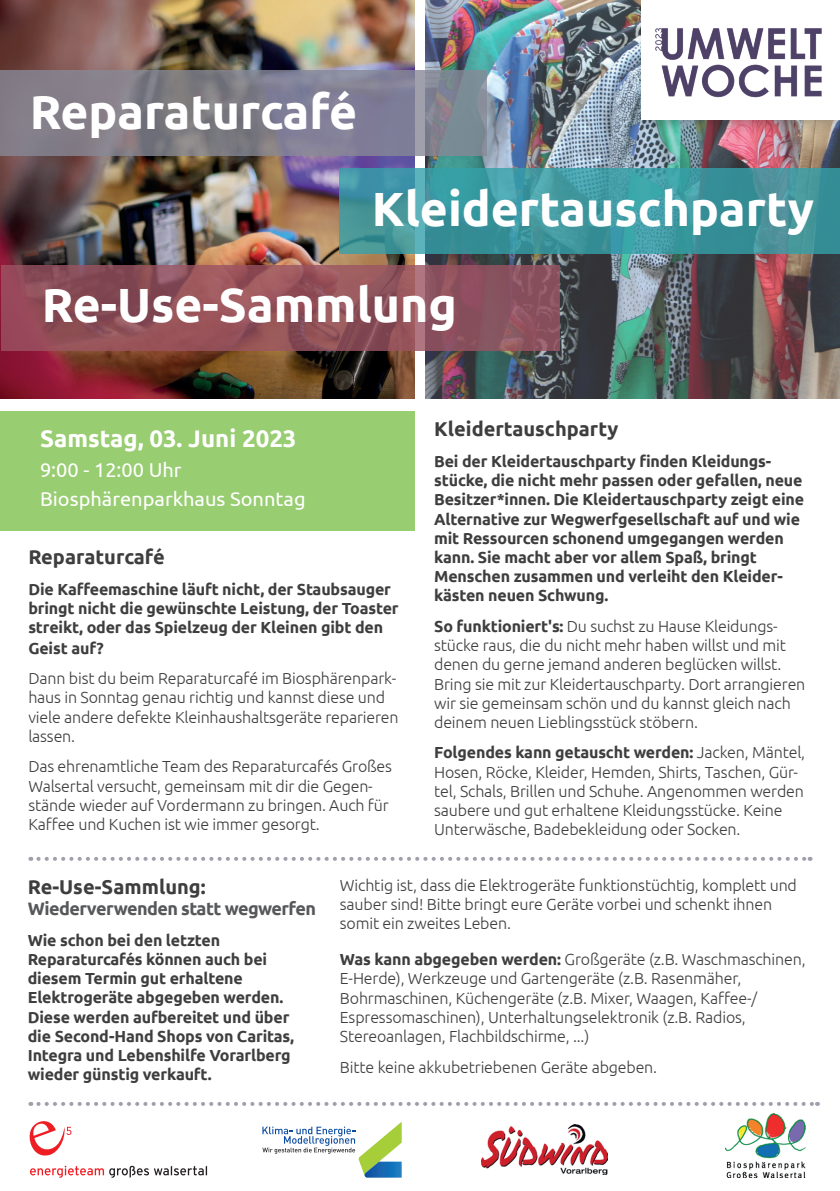
<style>
.page{position:relative;width:840px;height:1191px;background:#fff}
.page>*{position:absolute;margin:0;border:0;box-sizing:border-box;transform-origin:0 0}
.t1{font:700 48px "Ubuntu";color:#fff}
.t2{font:700 24px "Ubuntu";color:#fff}
.t3{font:700 20px "Ubuntu";color:#3e3e3f}
.t4{font:20px/29.6px "Ubuntu";color:#fff}
.t5{font:700 18px "Ubuntu";letter-spacing:-.03em;color:#57585a}
.t6{font:300 16px/19.2px "Ubuntu";letter-spacing:-.01em;color:#3e3e3f}
.t7{font:700 16px/19.2px "Ubuntu";letter-spacing:-.01em;color:#3e3e3f}
.s1{font-weight:700}
</style>
<div class="page">
<img style="left:0;top:0;width:414px;height:399px">
<img style="left:425px;top:0;width:414px;height:399px">
<svg style="left:0;top:71px;width:486px;height:85px"></svg>
<img style="left:725px;top:1113px;width:79px;height:64px">
<svg style="left:262px;top:1122px;width:139px;height:55px"></svg>
<svg style="left:30px;top:1165px;width:177px;height:12px"></svg>
<svg style="left:29px;top:1121px;width:42px;height:35px"></svg>
<svg style="left:340px;top:168px;width:499px;height:85px"></svg>
<div style="left:0;top:411px;width:414px;height:119px;background:#98cd72"></div>
<img style="left:481px;top:1124px;width:126px;height:50px">
<svg style="left:2px;top:265px;width:557px;height:85px"></svg>
<svg style="left:38px;top:857px;width:772px;height:4px"></svg>
<svg style="left:38px;top:1102px;width:779px;height:4px"></svg>
<div style="left:634px;top:0;width:205px;height:135px;background:#231f20;opacity:.3"></div>
<div style="left:641px;top:0;width:198px;height:120px;background:#fff"></div>
<img style="left:655px;top:28px;width:167px;height:70px">
<h1 class="t1" style="left:30px;top:83px;width:329px">Reparaturcafé</h1>
<h1 class="t1" style="left:371px;top:180px;width:443px">Kleidertauschparty</h1>
<h1 class="t1" style="left:42px;top:276px;width:416px">Re-Use-Sammlung</h1>
<h2 class="t2" style="left:40px;top:424px;width:258px">Samstag, 03. Juni 2023</h2>
<p class="t4" style="left:40px;top:454px;width:267px">9:00 - 12:00 Uhr<br>Biosphärenparkhaus Sonntag</p>
<p class="t3" style="left:28px;top:545px;width:138px">Reparaturcafé</p>
<p class="t7" style="left:28px;top:579px;width:371px">Die Kaffeemaschine läuft nicht, der Staubsauger bringt nicht die gewünschte Leistung, der Toaster streikt, oder das Spielzeug der Kleinen gibt den Geist auf?</p>
<p class="t6" style="left:28px;top:668px;width:371px">Dann bist du beim Reparaturcafé im Biosphärenpark&shy;haus in Sonntag genau richtig und kannst diese und viele andere defekte Kleinhaushaltsgeräte reparieren lassen.</p>
<p class="t6" style="left:28px;top:756px;width:365px">Das ehrenamtliche Team des Reparaturcafés Großes Walsertal versucht, gemeinsam mit dir die Gegen&shy;stände wieder auf Vordermann zu bringen. Auch für Kaffee und Kuchen ist wie immer gesorgt.</p>
<p class="t3" style="left:434px;top:417px;width:186px">Kleidertauschparty</p>
<p class="t7" style="left:434px;top:451px;width:371px">Bei der Kleidertauschparty finden Kleidungs&shy;stücke, die nicht mehr passen oder gefallen, neue Besitzer*innen. Die Kleidertauschparty zeigt eine Alternative zur Wegwerfgesellschaft auf und wie mit Ressourcen schonend umgegangen werden kann. Sie macht aber vor allem Spaß, bringt Menschen zusammen und verleiht den Kleider&shy;kästen neuen Schwung.</p>
<p class="t6" style="left:434px;top:616px;width:372px"><span class="s1">So funktioniert's:</span> Du suchst zu Hause Kleidungs&shy;stücke raus, die du nicht mehr haben willst und mit denen du gerne jemand anderen beglücken willst.<br>Bring sie mit zur Kleidertauschparty. Dort arrangieren wir sie gemeinsam schön und du kannst gleich nach deinem neuen Lieblingsstück stöbern.</p>
<p class="t6" style="left:434px;top:743px;width:372px"><span class="s1">Folgendes kann getauscht werden:</span> Jacken, Mäntel, Hosen, Röcke, Kleider, Hemden, Shirts, Taschen, Gür&shy;tel, Schals, Brillen und Schuhe. Angenommen werden saubere und gut erhaltene Kleidungsstücke. Keine Unterwäsche, Badebekleidung oder Socken.</p>
<p class="t3" style="left:28px;top:874px;width:179px">Re-Use-Sammlung:</p>
<p class="t5" style="left:28px;top:898px;width:289px">Wiederverwenden statt wegwerfen</p>
<p class="t7" style="left:28px;top:930px;width:267px">Wie schon bei den letzten<br>Reparaturcafés können auch bei diesem Termin gut erhaltene<br>Elektrogeräte abgegeben werden.<br>Diese werden aufbereitet und über die Second-Hand Shops von Caritas,<br>Integra und Lebenshilfe Vorarlberg wieder günstig verkauft.</p>
<p class="t6" style="left:340px;top:875px;width:458px">Wichtig ist, dass die Elektrogeräte funktionstüchtig, komplett und sauber sind! Bitte bringt eure Geräte vorbei und schenkt ihnen somit ein zweites Leben.</p>
<p class="t6" style="left:340px;top:949px;width:467px"><span class="s1">Was kann abgegeben werden:</span> Großgeräte (z.B. Waschmaschinen, E-Herde), Werkzeuge und Gartengeräte (z.B. Rasenmäher, Bohrmaschinen, Küchengeräte (z.B. Mixer, Waagen, Kaffee-/ Espressomaschinen), Unterhaltungselektronik (z.B. Radios, Stereoanlagen, Flachbildschirme, ...)</p>
<p class="t6" style="left:340px;top:1056px;width:318px">Bitte keine akkubetriebenen Geräte abgeben.</p>
</div>
